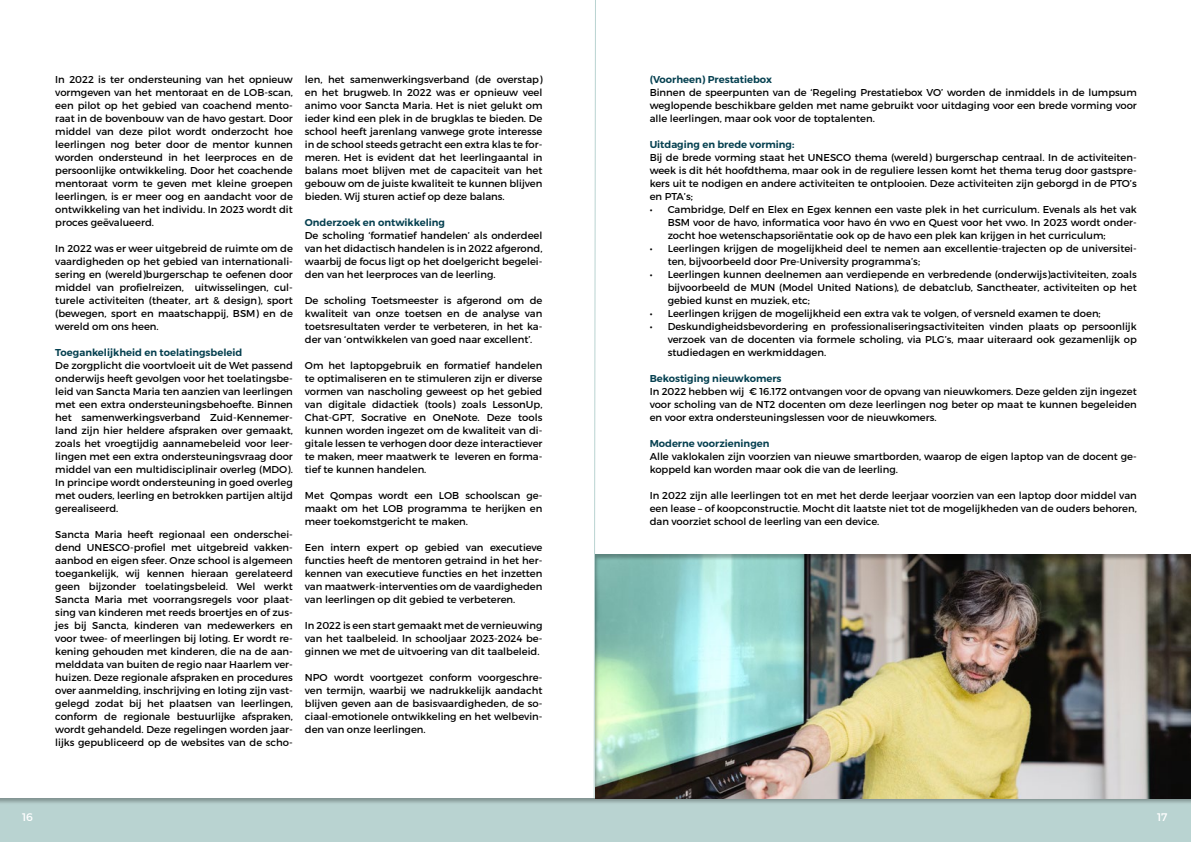
<style>
.page{position:relative;width:1191px;height:842px;background:#fff}
.page>*{position:absolute;margin:0;border:0;box-sizing:border-box;transform-origin:0 0}
.t1{font:11px "Montserrat";color:#fff}
.t2{font:10px/13px "Montserrat";color:#000;text-align:justify}
.t3{font:600 10px "Montserrat";color:#054050}
</style>
<div class="page">
<svg style="left:593px;top:0;width:3px;height:796px"></svg>
<div style="left:0;top:796px;width:1191px;height:46px;background:#000;opacity:.3"></div>
<div style="left:595px;top:553px;width:596px;height:246px;background:#000;opacity:.3"></div>
<p class="t2" style="left:55px;top:72px;width:239px">In 2022 is ter ondersteuning van het opnieuw vormgeven van het mentoraat en de LOB-scan, een pilot op het gebied van coachend mento&shy;raat in de bovenbouw van de havo gestart. Door middel van deze pilot wordt onderzocht hoe leerlingen nog beter door de mentor kunnen worden ondersteund in het leerproces en de persoonlijke ontwikkeling. Door het coachende mentoraat vorm te geven met kleine groepen leerlingen, is er meer oog en aandacht voor de ontwikkeling van het individu. In 2023 wordt dit proces geëvalueerd.</p>
<p class="t2" style="left:55px;top:241px;width:239px">In 2022 was er weer uitgebreid de ruimte om de vaardigheden op het gebied van internationali&shy;sering en (wereld)burgerschap te oefenen door middel van profielreizen, uitwisselingen, cul&shy;turele activiteiten (theater, art &amp; design), sport (bewegen, sport en maatschappij, BSM) en de wereld om ons heen.</p>
<p class="t3" style="left:55px;top:346px;width:188px">Toegankelijkheid en toelatingsbeleid</p>
<p class="t2" style="left:55px;top:358px;width:239px">De zorgplicht die voortvloeit uit de Wet passend onderwijs heeft gevolgen voor het toelatingsbe&shy;leid van Sancta Maria ten aanzien van leerlingen met een extra ondersteuningsbehoefte. Binnen het samenwerkingsverband Zuid-Kennemer&shy;land zijn hier heldere afspraken over gemaakt, zoals het vroegtijdig aannamebeleid voor leer&shy;lingen met een extra ondersteuningsvraag door middel van een multidisciplinair overleg (MDO).<br>In principe wordt ondersteuning in goed overleg met ouders, leerling en betrokken partijen altijd gerealiseerd.</p>
<p class="t2" style="left:55px;top:527px;width:239px">Sancta Maria heeft regionaal een onderschei&shy;dend UNESCO-profiel met uitgebreid vakken&shy;aanbod en eigen sfeer. Onze school is algemeen toegankelijk, wij kennen hieraan gerelateerd geen bijzonder toelatingsbeleid. Wel werkt Sancta Maria met voorrangsregels voor plaat&shy;sing van kinderen met reeds broertjes en of zus&shy;jes bij Sancta, kinderen van medewerkers en voor twee- of meerlingen bij loting. Er wordt re&shy;kening gehouden met kinderen, die na de aan&shy;melddata van buiten de regio naar Haarlem ver&shy;huizen. Deze regionale afspraken en procedures over aanmelding, inschrijving en loting zijn vast&shy;gelegd zodat bij het plaatsen van leerlingen, conform de regionale bestuurlijke afspraken, wordt gehandeld. Deze regelingen worden jaar&shy;lijks gepubliceerd op de websites van de scho-</p>
<p class="t2" style="left:305px;top:72px;width:239px">len, het samenwerkingsverband (de overstap) en het brugweb. In 2022 was er opnieuw veel animo voor Sancta Maria. Het is niet gelukt om ieder kind een plek in de brugklas te bieden. De school heeft jarenlang vanwege grote interesse in de school steeds getracht een extra klas te for&shy;meren. Het is evident dat het leerlingaantal in balans moet blijven met de capaciteit van het gebouw om de juiste kwaliteit te kunnen blijven bieden. Wij sturen actief op deze balans.</p>
<p class="t3" style="left:305px;top:216px;width:142px">Onderzoek en ontwikkeling</p>
<p class="t2" style="left:305px;top:228px;width:239px">De scholing ‘formatief handelen’ als onderdeel van het didactisch handelen is in 2022 afgerond, waarbij de focus ligt op het doelgericht begelei&shy;den van het leerproces van de leerling.</p>
<p class="t2" style="left:305px;top:293px;width:239px">De scholing Toetsmeester is afgerond om de kwaliteit van onze toetsen en de analyse van toetsresultaten verder te verbeteren, in het ka&shy;der van ‘ontwikkelen van goed naar excellent’.</p>
<p class="t2" style="left:305px;top:358px;width:239px">Om het laptopgebruik en formatief handelen te optimaliseren en te stimuleren zijn er diverse vormen van nascholing geweest op het gebied van digitale didactiek (tools) zoals LessonUp, Chat-GPT, Socrative en OneNote. Deze tools kunnen worden ingezet om de kwaliteit van di&shy;gitale lessen te verhogen door deze interactiever te maken, meer maatwerk te leveren en forma&shy;tief te kunnen handelen.</p>
<p class="t2" style="left:305px;top:488px;width:239px">Met Qompas wordt een LOB schoolscan ge&shy;maakt om het LOB programma te herijken en meer toekomstgericht te maken.</p>
<p class="t2" style="left:305px;top:540px;width:239px">Een intern expert op gebied van executieve functies heeft de mentoren getraind in het her&shy;kennen van executieve functies en het inzetten van maatwerk-interventies om de vaardigheden van leerlingen op dit gebied te verbeteren.</p>
<p class="t2" style="left:305px;top:618px;width:239px">In 2022 is een start gemaakt met de vernieuwing van het taalbeleid. In schooljaar 2023-2024 be&shy;ginnen we met de uitvoering van dit taalbeleid.</p>
<p class="t2" style="left:305px;top:670px;width:239px">NPO wordt voortgezet conform voorgeschre&shy;ven termijn, waarbij we nadrukkelijk aandacht blijven geven aan de basisvaardigheden, de so&shy;ciaal-emotionele ontwikkeling en het welbevin&shy;den van onze leerlingen.</p>
<p class="t3" style="left:649px;top:73px;width:124px">(Voorheen) Prestatiebox</p>
<p class="t2" style="left:649px;top:85px;width:489px">Binnen de speerpunten van de ‘Regeling Prestatiebox VO’ worden de inmiddels in de lumpsum weglopende beschikbare gelden met name gebruikt voor uitdaging voor een brede vorming voor alle leerlingen, maar ook voor de toptalenten.</p>
<p class="t3" style="left:649px;top:138px;width:146px">Uitdaging en brede vorming:</p>
<p class="t2" style="left:649px;top:150px;width:488px">Bij de brede vorming staat het UNESCO thema (wereld) burgerschap centraal. In de activiteiten&shy;week is dit hét hoofdthema, maar ook in de reguliere lessen komt het thema terug door gastspre&shy;kers uit te nodigen en andere activiteiten te ontplooien. Deze activiteiten zijn geborgd in de PTO’s en PTA’s;</p>
<p class="t2" style="left:667px;top:202px;width:471px;text-indent:-18px">• Cambridge, Delf en Elex en Egex kennen een vaste plek in het curriculum. Evenals als het vak BSM voor de havo, informatica voor havo én vwo en Quest voor het vwo. In 2023 wordt onder&shy;zocht hoe wetenschapsoriëntatie ook op de havo een plek kan krijgen in het curriculum;</p>
<p class="t2" style="left:667px;top:241px;width:470px;text-indent:-18px">• Leerlingen krijgen de mogelijkheid deel te nemen aan excellentie-trajecten op de universitei&shy;ten, bijvoorbeeld door Pre-University programma’s;</p>
<p class="t2" style="left:667px;top:267px;width:471px;text-indent:-18px">• Leerlingen kunnen deelnemen aan verdiepende en verbredende (onderwijs)activiteiten, zoals bijvoorbeeld de MUN (Model United Nations), de debatclub, Sanctheater, activiteiten op het gebied kunst en muziek, etc;</p>
<p class="t2" style="left:649px;top:306px;width:452px">• Leerlingen krijgen de mogelijkheid een extra vak te volgen, of versneld examen te doen;</p>
<p class="t2" style="left:667px;top:319px;width:471px;text-indent:-18px">• Deskundigheidsbevordering en professionaliseringsactiviteiten vinden plaats op persoonlijk verzoek van de docenten via formele scholing, via PLG’s, maar uiteraard ook gezamenlijk op studiedagen en werkmiddagen.</p>
<p class="t3" style="left:649px;top:372px;width:133px">Bekostiging nieuwkomers</p>
<p class="t2" style="left:649px;top:384px;width:488px">In 2022 hebben wij € 16.172 ontvangen voor de opvang van nieuwkomers. Deze gelden zijn ingezet voor scholing van de NT2 docenten om deze leerlingen nog beter op maat te kunnen begeleiden en voor extra ondersteuningslessen voor de nieuwkomers.</p>
<p class="t3" style="left:649px;top:437px;width:121px">Moderne voorzieningen</p>
<p class="t2" style="left:649px;top:449px;width:488px">Alle vaklokalen zijn voorzien van nieuwe smartborden, waarop de eigen laptop van de docent ge&shy;koppeld kan worden maar ook die van de leerling.</p>
<p class="t2" style="left:649px;top:488px;width:489px">In 2022 zijn alle leerlingen tot en met het derde leerjaar voorzien van een laptop door middel van een lease – of koopconstructie. Mocht dit laatste niet tot de mogelijkheden van de ouders behoren, dan voorziet school de leerling van een device.</p>
<p class="t1" style="left:22px;top:811px;width:13px">16</p>
<p class="t1" style="left:1157px;top:811px;width:12px">17</p>
</div>
